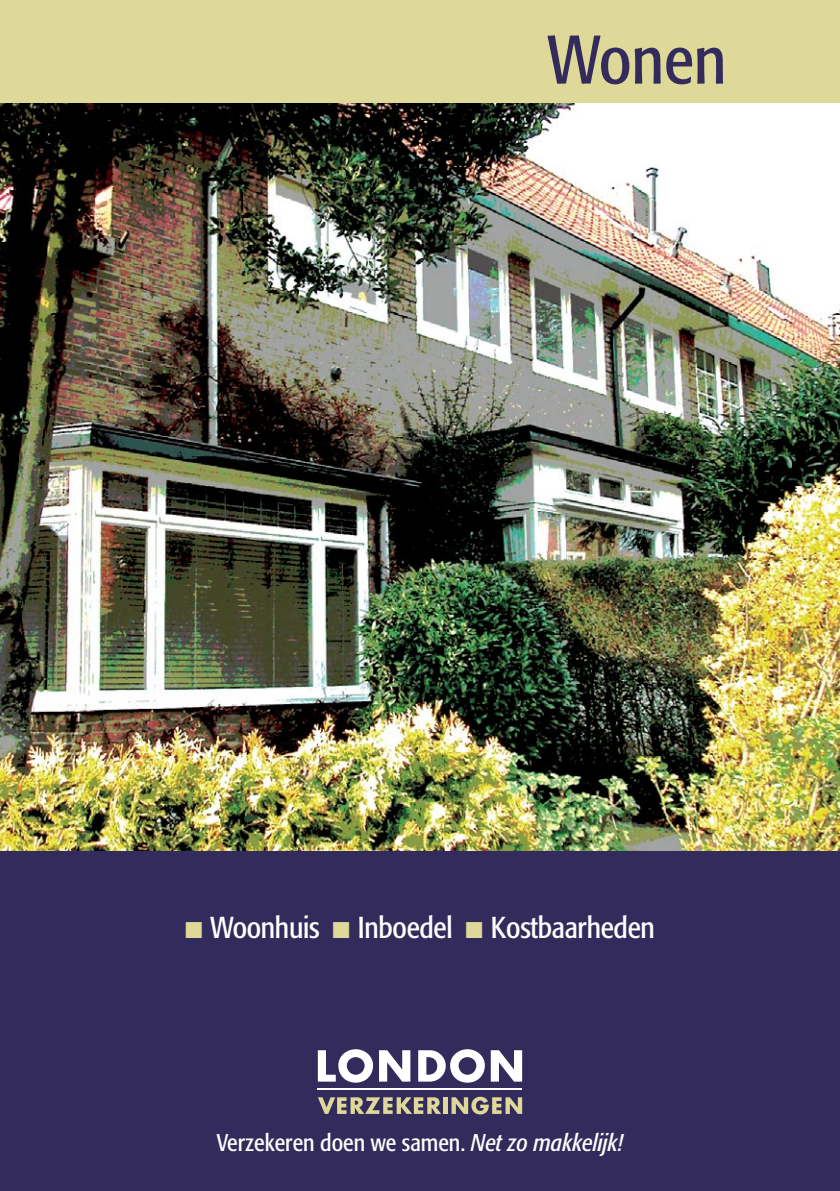
<style>
.page{position:relative;width:840px;height:1191px;background:#fff}
.page>*{position:absolute;margin:0;border:0;box-sizing:border-box;transform-origin:0 0}
.t1{font:condensed 68px "Formata";color:#332b5c}
.t2{font:condensed 30px "Formata";letter-spacing:-.01em;color:#fff}
.t3{font:condensed 24px "Formata";color:#fff}
.s1{color:#ded899}
.s2{font-style:italic}
</style>
<div class="page">
<div style="left:0;top:794px;width:839px;height:397px;background:#332b5c"></div>
<svg style="left:418px;top:1049px;width:66px;height:33px"></svg>
<svg style="left:490px;top:1050px;width:32px;height:31px"></svg>
<svg style="left:317px;top:1049px;width:56px;height:33px"></svg>
<svg style="left:379px;top:1050px;width:31px;height:31px"></svg>
<hr style="left:317px;top:1088px;width:205px;height:2px;background:#fff">
<svg style="left:318px;top:1097px;width:123px;height:17px"></svg>
<hr style="left:443px;top:1097px;width:4px;height:17px;background:#ded899">
<svg style="left:451px;top:1096px;width:71px;height:18px"></svg>
<img style="left:0;top:102px;width:839px;height:748px">
<div style="left:0;top:0;width:839px;height:102px;background:#ded899"></div>
<h1 class="t1" style="left:547px;top:20px;width:180px">Wonen</h1>
<p class="t2" style="left:185px;top:909px;width:471px"><span class="s1">■</span> Woonhuis <span class="s1">■</span> Inboedel <span class="s1">■</span> Kostbaarheden</p>
<p class="t3" style="left:216px;top:1128px;width:408px">Verzekeren doen we samen. <span class="s2">Net zo makkelijk!</span></p>
</div>
